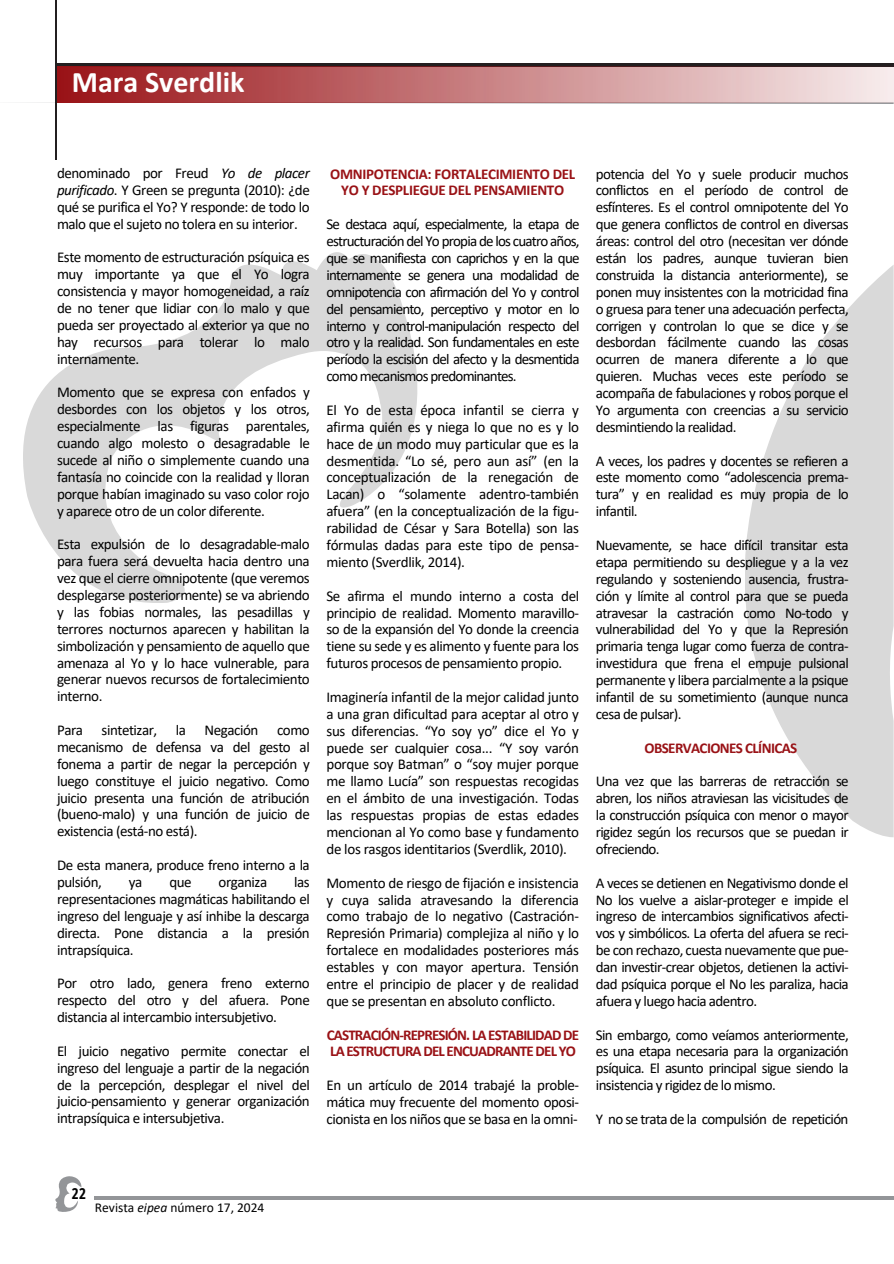
<style>
.page{position:relative;width:894px;height:1264px;background:#fff}
.page>*{position:absolute;margin:0;border:0;box-sizing:border-box;transform-origin:0 0}
.t1{font:700 30px "Calibri";color:#fff}
.t2{font:15px/16.8px "Calibri";letter-spacing:-.03em;color:#000;text-align:justify}
.t3{font:700 15px/16.8px "Calibri";letter-spacing:-.04em;color:#991216}
.t4{font:700 15px/16.8px "Calibri";letter-spacing:-.02em;color:#991216;text-align:center}
.t5{font:700 15px "Open Sans Condensed";color:#000}
.t6{font:13.5px "Calibri";color:#000}
.s1{font-style:italic}
</style>
<div class="page">
<svg style="left:23px;top:252px;width:395px;height:351px"></svg>
<svg style="left:745px;top:265px;width:148px;height:572px;fill:#d9d9d9"></svg>
<svg style="left:55px;top:1176px;width:26px;height:35px"></svg>
<hr style="left:95px;top:1196px;width:798px;height:3px;background:#939598">
<hr style="left:56px;top:63px;width:837px;height:4px;background:#231f20">
<svg style="left:25px;top:102px;width:868px;height:2px"></svg>
<hr style="left:55px;top:0;width:2px;height:159px;background:#231f20">
<img style="left:57px;top:66px;width:836px;height:36px">
<p class="t1" style="left:72px;top:69px;width:174px">Mara Sverdlik</p>
<p class="t2" style="left:57px;top:166px;width:254px">denominado por Freud <span class="s1">Yo de placer purificado</span>. Y Green se pregunta (2010): ¿de qué se purifica el Yo? Y responde: de todo lo malo que el sujeto no tolera en su interior.</p>
<p class="t2" style="left:57px;top:250px;width:254px">Este momento de estructuración psíquica es muy importante ya que el Yo logra consistencia y mayor homogeneidad, a raíz de no tener que lidiar con lo malo y que pueda ser proyectado al exterior ya que no hay recursos para tolerar lo malo internamente.</p>
<p class="t2" style="left:57px;top:385px;width:254px">Momento que se expresa con enfados y desbordes con los objetos y los otros, especialmente las figuras parentales, cuando algo molesto o desagradable le sucede al niño o simplemente cuando una fantasía no coincide con la realidad y lloran porque habían imaginado su vaso color rojo y aparece otro de un color diferente.</p>
<p class="t2" style="left:57px;top:537px;width:254px">Esta expulsión de lo desagradable-malo para fuera será devuelta hacia dentro una vez que el cierre omnipotente (que veremos desplegarse posteriormente) se va abriendo y las fobias normales, las pesadillas y terrores nocturnos aparecen y habilitan la simbolización y pensamiento de aquello que amenaza al Yo y lo hace vulnerable, para generar nuevos recursos de fortalecimiento interno.</p>
<p class="t2" style="left:57px;top:723px;width:254px">Para sintetizar, la Negación como mecanismo de defensa va del gesto al fonema a partir de negar la percepción y luego constituye el juicio negativo. Como juicio presenta una función de atribución (bueno-malo) y una función de juicio de existencia (está-no está).</p>
<p class="t2" style="left:57px;top:858px;width:254px">De esta manera, produce freno interno a la pulsión,</p>
<p class="t2" style="left:57px;top:874px;width:254px;text-indent:237px">las representaciones magmáticas habilitando el ingreso del lenguaje y así inhibe la descarga directa. Pone distancia a la presión intrapsíquica.</p>
<h2 class="t2" style="left:57px;top:976px;width:254px">Por otro lado, genera freno externo respecto del otro y del afuera. Pone distancia al intercambio intersubjetivo.</h2>
<p class="t2" style="left:57px;top:1043px;width:254px">El juicio negativo permite conectar el ingreso del lenguaje a partir de la negación de la percepción, desplegar el nivel del juicio-pensamiento y generar organización intrapsíquica e intersubjetiva.</p>
<p class="t2" style="left:129px;top:874px;width:15px">ya</p>
<p class="t2" style="left:169px;top:874px;width:24px">que</p>
<p class="t2" style="left:218px;top:874px;width:50px">organiza</p>
<p class="t4" style="left:330px;top:166px;width:246px">OMNIPOTENCIA: FORTALECIMIENTO DEL<br>YO Y DESPLIEGUE DEL PENSAMIENTO</p>
<p class="t2" style="left:326px;top:217px;width:254px">Se destaca aquí, especialmente, la etapa de estructuración del Yo propia de los cuatro años, que se manifiesta con caprichos y en la que internamente se genera una modalidad de omnipotencia con afirmación del Yo y control del pensamiento, perceptivo y motor en lo interno y control-manipulación respecto del otro y la realidad. Son fundamentales en este período la escisión del afecto y la desmentida como mecanismos predominantes.</p>
<p class="t2" style="left:326px;top:403px;width:254px">El Yo de esta época infantil se cierra y afirma quién es y niega lo que no es y lo hace de un modo muy particular que es la desmentida. “Lo sé, pero aun así” (en la conceptualización de la renegación de Lacan) o “solamente adentro-también afuera” (en la conceptualización de la figu&shy;rabilidad de César y Sara Botella) son las fórmulas dadas para este tipo de pensa&shy;miento (Sverdlik, 2014).</p>
<p class="t2" style="left:326px;top:588px;width:254px">Se afirma el mundo interno a costa del principio de realidad. Momento maravillo&shy;so de la expansión del Yo donde la creencia tiene su sede y es alimento y fuente para los futuros procesos de pensamiento propio.</p>
<h2 class="t2" style="left:326px;top:689px;width:254px">Imaginería infantil de la mejor calidad junto a una gran dificultad para aceptar al otro y sus diferencias. “Yo soy yo” dice el Yo y puede ser cualquier cosa... “Y soy varón porque soy Batman” o “soy mujer porque me llamo Lucía” son respuestas recogidas en el ámbito de una investigación. Todas las respuestas propias de estas edades mencionan al Yo como base y fundamento de los rasgos identitarios (Sverdlik, 2010).</h2>
<p class="t2" style="left:326px;top:875px;width:254px">Momento de riesgo de fijación e insistencia y cuya salida atravesando la diferencia como trabajo de lo negativo (Castración-Represión Primaria) complejiza al niño y lo fortalece en modalidades posteriores más estables y con mayor apertura. Tensión entre el principio de placer y de realidad que se presentan en absoluto conflicto.</p>
<p class="t3" style="left:326px;top:1027px;width:254px">CASTRACIÓN-REPRESIÓN. LA ESTABILIDAD DE<br>LA ESTRUCTURA DEL ENCUADRANTE DEL YO</p>
<p class="t2" style="left:326px;top:1078px;width:254px">En un artículo de 2014 trabajé la proble&shy;mática muy frecuente del momento oposi&shy;cionista en los niños que se basa en la omni-</p>
<p class="t2" style="left:595px;top:166px;width:254px">potencia del Yo y suele producir muchos conflictos en el período de control de esfínteres. Es el control omnipotente del Yo que genera conflictos de control en diversas áreas: control del otro (necesitan ver dónde están los padres, aunque tuvieran bien construida la distancia anteriormente), se ponen muy insistentes con la motricidad fina o gruesa para tener una adecuación perfecta, corrigen y controlan lo que se dice y se desbordan fácilmente cuando las cosas ocurren de manera diferente a lo que quieren. Muchas veces este período se acompaña de fabulaciones y robos porque el Yo argumenta con creencias a su servicio desmintiendo la realidad.</p>
<h2 class="t2" style="left:595px;top:453px;width:254px">A veces, los padres y docentes se refieren a este momento como “adolescencia prema&shy;tura” y en realidad es muy propia de lo infantil.</h2>
<p class="t2" style="left:595px;top:538px;width:254px">Nuevamente, se hace difícil transitar esta etapa permitiendo su despliegue y a la vez regulando y sosteniendo ausencia, frustra&shy;ción y límite al control para que se pueda atravesar la castración como No-todo y vulnerabilidad del Yo y que la Represión primaria tenga lugar como fuerza de contra&shy;investidura que frena el empuje pulsional permanente y libera parcialmente a la psique infantil de su sometimiento (aunque nunca cesa de pulsar).</p>
<p class="t3" style="left:644px;top:740px;width:154px">OBSERVACIONES CLÍNICAS</p>
<p class="t2" style="left:595px;top:774px;width:254px">Una vez que las barreras de retracción se abren, los niños atraviesan las vicisitudes de la construcción psíquica con menor o mayor rigidez según los recursos que se puedan ir ofreciendo.</p>
<p class="t2" style="left:595px;top:875px;width:254px">A veces se detienen en Negativismo donde el No los vuelve a aislar-proteger e impide el ingreso de intercambios significativos afecti&shy;vos y simbólicos. La oferta del afuera se reci&shy;be con rechazo, cuesta nuevamente que pue&shy;dan investir-crear objetos, detienen la activi&shy;dad psíquica porque el No les paraliza, hacia afuera y luego hacia adentro.</p>
<p class="t2" style="left:595px;top:1027px;width:254px">Sin embargo, como veíamos anteriormente, es una etapa necesaria para la organización psíquica. El asunto principal sigue siendo la insistencia y rigidez de lo mismo.</p>
<p class="t2" style="left:595px;top:1111px;width:254px">Y no se trata de la compulsión de repetición</p>
<h1 class="t5" style="left:72px;top:1183px;width:16px">22</h1>
<p class="t6" style="left:95px;top:1201px;width:171px">Revista <span class="s1">eipea</span> número 17, 2024</p>
</div>
